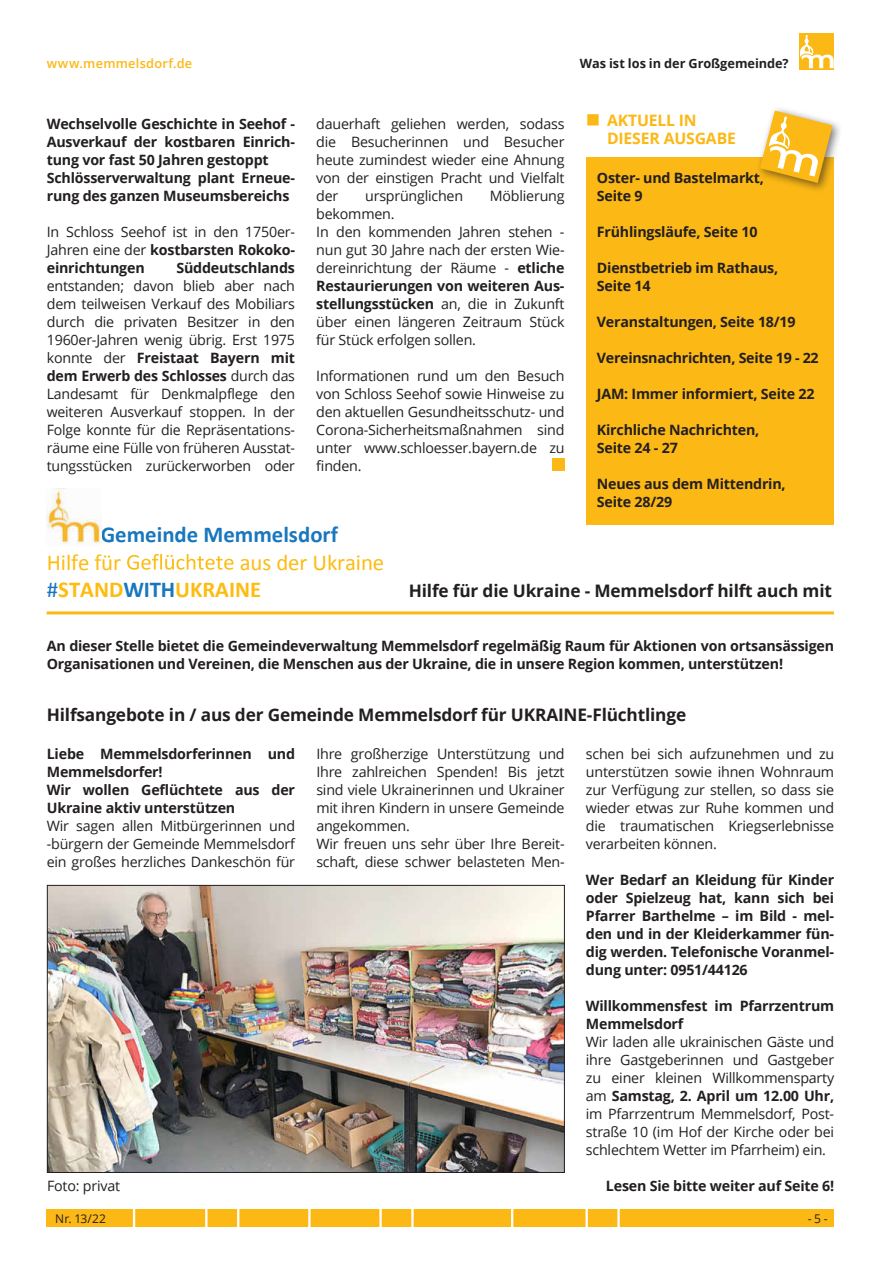
<style>
.page{position:relative;width:881px;height:1263px;background:#fff}
.page>*{position:absolute;margin:0;border:0;box-sizing:border-box;transform-origin:0 0}
.t1{font:22.8px "Mbrtcm Calibri";letter-spacing:-.005em;color:#fdbc12}
.t2{font:700 22.8px "Kfcjht Calibri";color:#1977bd}
.t3{font:700 22.8px "Kfcjht Calibri";color:#fdbc12}
.t4{font:700 17.25px "Open Sans";letter-spacing:-.01em;color:#231f20}
.t5{font:700 15.75px/18px "Open Sans";letter-spacing:-.01em;color:#fcb814}
.t6{font:14.25px/18px "Open Sans";letter-spacing:-.015em;color:#231f20;text-align:justify}
.t7{font:700 14.25px/18px "Open Sans";letter-spacing:-.015em;color:#231f20}
.t8{font:700 12.75px "Open Sans";color:#231f20}
.t9{font:600 12.75px "Open Sans";letter-spacing:.02em;color:#fcb814}
.t10{font:12px "Open Sans";color:#231f20}
.s1{font-weight:700}
.s2{font-family:"Mbrtcm Calibri";font-weight:400;color:#1977bd}
.s3{color:#1977bd}
</style>
<div class="page">
<svg style="left:799px;top:34px;width:34px;height:36px"></svg>
<svg style="left:799px;top:35px;width:34px;height:33px"></svg>
<div style="left:47px;top:1210px;width:786px;height:17px;background:#fcb814"></div>
<svg style="left:133px;top:1210px;width:2px;height:17px"></svg>
<svg style="left:205px;top:1210px;width:2px;height:17px"></svg>
<svg style="left:237px;top:1210px;width:2px;height:17px"></svg>
<svg style="left:308px;top:1210px;width:2px;height:17px"></svg>
<svg style="left:379px;top:1210px;width:2px;height:17px"></svg>
<svg style="left:411px;top:1210px;width:2px;height:17px"></svg>
<svg style="left:511px;top:1210px;width:2px;height:17px"></svg>
<svg style="left:585px;top:1210px;width:2px;height:17px"></svg>
<svg style="left:617px;top:1210px;width:2px;height:17px"></svg>
<div style="left:586px;top:157px;width:247px;height:368px;background:#fcb814"></div>
<div style="left:754px;top:106px;width:89px;height:88px;background:#231f20;opacity:.62"></div>
<svg style="left:759px;top:111px;width:73px;height:72px"></svg>
<div style="left:552px;top:458px;width:12px;height:13px;background:#fcb814"></div>
<svg style="left:127px;top:554px;width:106px;height:16px"></svg>
<img style="left:47px;top:489px;width:54px;height:55px">
<hr style="left:47px;top:611px;width:786px;height:3px;background:#fcb814">
<img style="left:49px;top:887px;width:513px;height:284px">
<div style="left:47px;top:885px;width:517px;height:288px;border:1px solid #231f20"></div>
<p class="t9" style="left:47px;top:55px;width:147px">www.memmelsdorf.de</p>
<p class="t7" style="left:47px;top:114px;width:249px">Wechselvolle Geschichte in Seehof - Ausverkauf der kostbaren Einrich&shy;tung vor fast 50 Jahren gestoppt Schlösserverwaltung plant Erneue&shy;rung des ganzen Museumsbereichs</p>
<p class="t6" style="left:47px;top:222px;width:250px">In Schloss Seehof ist in den 1750er-Jahren eine der <span class="s1">kostbarsten Rokoko&shy;einrichtungen</span></p>
<p class="t7" style="left:176px;top:258px;width:120px">Süddeutschlands</p>
<p class="t6" style="left:47px;top:276px;width:250px">entstanden; davon blieb aber nach dem teilweisen Verkauf des Mobiliars durch die privaten Besitzer in den 1960er-Jahren wenig übrig. Erst 1975 konnte der <span class="s1">Freistaat Bayern mit dem Erwerb des Schlosses</span> durch das Landesamt für Denkmalpflege den weiteren Ausverkauf stoppen. In der Folge konnte für die Repräsentations&shy;räume eine Fülle von früheren Ausstat&shy;tungsstücken zurückerworben oder</p>
<p class="t8" style="left:579px;top:54px;width:210px">Was ist los in der Großgemeinde?</p>
<p class="t6" style="left:316px;top:114px;width:250px">dauerhaft geliehen werden, sodass die Besucherinnen und Besucher heute zumindest wieder eine Ahnung von der einstigen Pracht und Vielfalt der</p>
<p class="t6" style="left:365px;top:186px;width:99px">ursprünglichen</p>
<p class="t6" style="left:489px;top:186px;width:76px">Möblierung</p>
<p class="t6" style="left:316px;top:204px;width:250px;text-align:left">bekommen.<br>In den kommenden Jahren stehen - nun gut 30 Jahre nach der ersten Wie&shy;dereinrichtung der Räume - <span class="s1">etliche<br>Restaurierungen von weiteren Aus&shy;stellungsstücken</span> an, die in Zukunft über einen längeren Zeitraum Stück für Stück erfolgen sollen.</p>
<p class="t6" style="left:316px;top:366px;width:250px">Informationen rund um den Besuch von Schloss Seehof sowie Hinweise zu den aktuellen Gesundheitsschutz- und Corona-Sicherheitsmaßnahmen sind unter www.schloesser.bayern.de zu finden.</p>
<p class="t5" style="left:606px;top:111px;width:130px;text-indent:-21px">■ AKTUELL IN<br>DIESER AUSGABE</p>
<p class="t7" style="left:596px;top:168px;width:168px">Oster- und Bastelmarkt,<br>Seite 9</p>
<p class="t7" style="left:596px;top:222px;width:162px">Frühlingsläufe, Seite 10</p>
<p class="t7" style="left:596px;top:258px;width:183px">Dienstbetrieb im Rathaus,<br>Seite 14</p>
<p class="t7" style="left:596px;top:312px;width:200px">Veranstaltungen, Seite 18/19</p>
<p class="t7" style="left:596px;top:348px;width:223px">Vereinsnachrichten, Seite 19 - 22</p>
<p class="t7" style="left:596px;top:384px;width:219px">JAM: Immer informiert, Seite 22</p>
<p class="t7" style="left:596px;top:420px;width:164px">Kirchliche Nachrichten,<br>Seite 24 - 27</p>
<p class="t7" style="left:596px;top:474px;width:190px">Neues aus dem Mittendrin,<br>Seite 28/29</p>
<h1 class="t2" style="left:101px;top:526px;width:238px">Gemeinde Memmelsdorf</h1>
<h1 class="t1" style="left:47px;top:554px;width:76px">Hilfe für</h1>
<h1 class="t1" style="left:239px;top:554px;width:146px">aus der Ukraine</h1>
<h1 class="t3" style="left:47px;top:582px;width:216px"><span class="s2">#</span>STAND<span class="s3">WITH</span>UKRAINE</h1>
<p class="t4" style="left:408px;top:578px;width:424px">Hilfe für die Ukraine - Memmelsdorf hilft auch mit</p>
<p class="t7" style="left:47px;top:636px;width:788px">An dieser Stelle bietet die Gemeindeverwaltung Memmelsdorf regelmäßig Raum für Aktionen von ortsansässigen<br>Organisationen und Vereinen, die Menschen aus der Ukraine, die in unsere Region kommen, unterstützen!</p>
<p class="t4" style="left:47px;top:703px;width:640px">Hilfsangebote in / aus der Gemeinde Memmelsdorf für UKRAINE-Flüchtlinge</p>
<p class="t7" style="left:47px;top:744px;width:250px">Liebe Memmelsdorferinnen und<br>Memmelsdorfer!<br>Wir wollen Geflüchtete aus der<br>Ukraine aktiv unterstützen</p>
<p class="t6" style="left:47px;top:816px;width:250px">Wir sagen allen Mitbürgerinnen und -bürgern der Gemeinde Memmelsdorf ein großes herzliches Dankeschön für</p>
<p class="t6" style="left:316px;top:744px;width:250px;text-align:left">Ihre großherzige Unterstützung und Ihre zahlreichen Spenden! Bis jetzt sind viele Ukrainerinnen und Ukrainer mit ihren Kindern in unsere Gemeinde angekommen.<br>Wir freuen uns sehr über Ihre Bereit&shy;schaft, diese schwer belasteten Men-</p>
<p class="t6" style="left:585px;top:744px;width:250px">schen bei sich aufzunehmen und zu unterstützen sowie ihnen Wohnraum zur Verfügung zur stellen, so dass sie wieder etwas zur Ruhe kommen und die traumatischen Kriegserlebnisse verarbeiten können.</p>
<p class="t7" style="left:585px;top:870px;width:250px;text-align:justify">Wer Bedarf an Kleidung für Kinder oder Spielzeug hat, kann sich bei Pfarrer Barthelme – im Bild - mel&shy;den und in der Kleiderkammer fün&shy;dig werden. Telefonische Voranmel&shy;dung unter: 0951/44126</p>
<p class="t7" style="left:585px;top:996px;width:250px">Willkommensfest im Pfarrzentrum<br>Memmelsdorf</p>
<p class="t6" style="left:585px;top:1032px;width:250px">Wir laden alle ukrainischen Gäste und ihre Gastgeberinnen und Gastgeber zu einer kleinen Willkommensparty am <span class="s1">Samstag, 2. April um 12.00 Uhr, </span>im Pfarrzentrum Memmelsdorf, Post&shy;straße 10 (im Hof der Kirche oder bei schlechtem Wetter im Pfarrheim) ein.</p>
<p class="t6" style="left:47px;top:1176px;width:74px">Foto: privat</p>
<p class="t7" style="left:605px;top:1176px;width:230px">Lesen Sie bitte weiter auf Seite 6!</p>
<p class="t10" style="left:55px;top:1211px;width:52px">Nr. 13/22</p>
<p class="t10" style="left:807px;top:1211px;width:22px">- 5 -</p>
</div>
